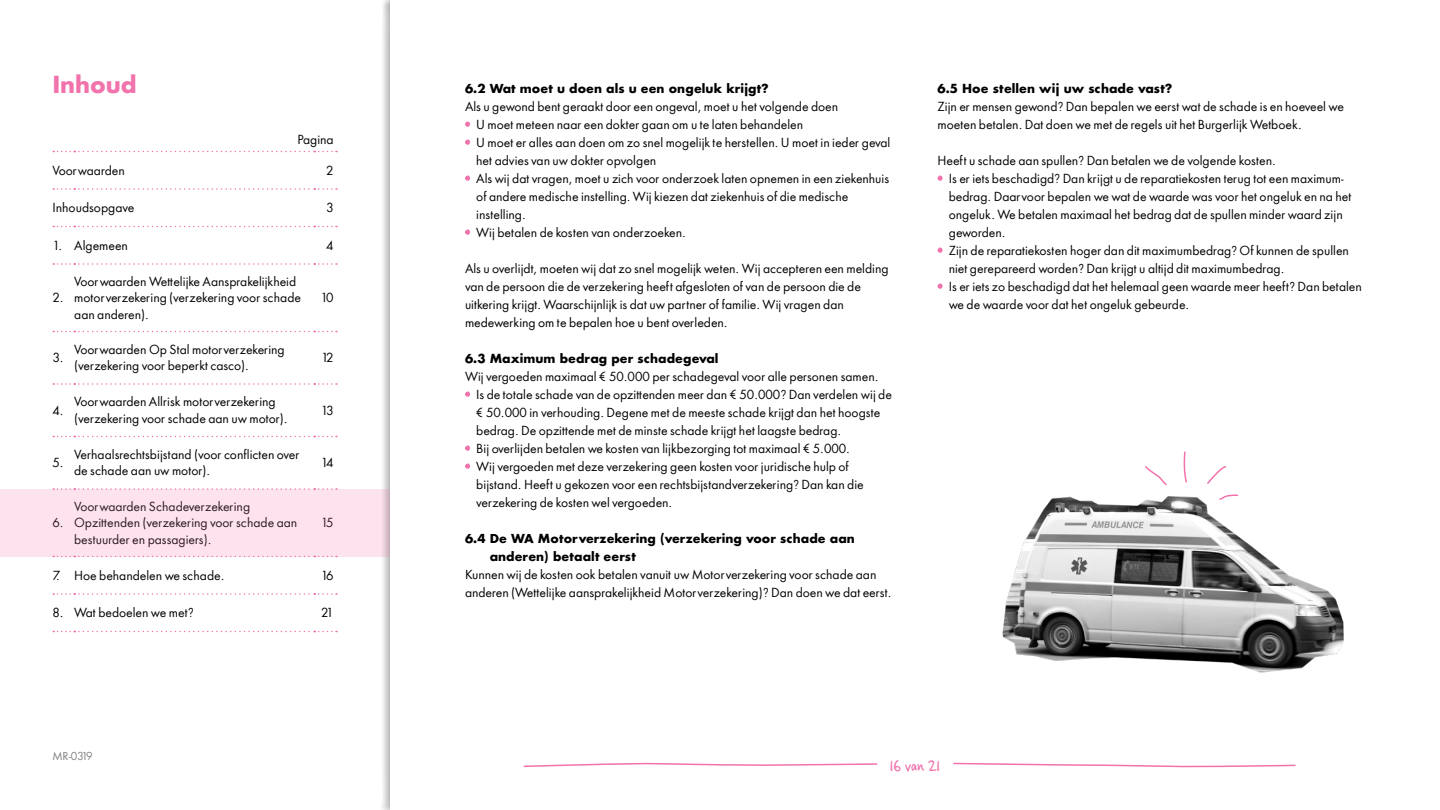
<style>
.page{position:relative;width:1440px;height:810px;background:#fff}
.page>*{position:absolute;margin:0;border:0;box-sizing:border-box;transform-origin:0 0}
.t1{font:700 22.5px "In Shared Sans";letter-spacing:-.01em;color:#f173ac}
.t2{font:16.5px "Casino Hand";letter-spacing:-.015em;color:#f173ac}
.t3{font:12px/18px "In Shared Sans";color:#000}
.t4{font:700 12px/18px "In Shared Sans";color:#000}
.t5{font:10.5px "In Shared Sans";letter-spacing:-.095em;color:#808080}
</style>
<div class="page">
<svg style="left:523px;top:763px;width:355px;height:5px"></svg>
<svg style="left:953px;top:762px;width:343px;height:5px"></svg>
<svg style="left:53px;top:151px;width:284px;height:1px"></svg>
<svg style="left:53px;top:188px;width:284px;height:2px"></svg>
<svg style="left:53px;top:226px;width:284px;height:1px"></svg>
<svg style="left:53px;top:263px;width:284px;height:2px"></svg>
<svg style="left:53px;top:331px;width:284px;height:1px"></svg>
<svg style="left:53px;top:383px;width:284px;height:2px"></svg>
<svg style="left:53px;top:436px;width:284px;height:1px"></svg>
<svg style="left:53px;top:488px;width:284px;height:1px"></svg>
<svg style="left:53px;top:556px;width:284px;height:1px"></svg>
<svg style="left:53px;top:593px;width:284px;height:2px"></svg>
<svg style="left:53px;top:631px;width:284px;height:1px"></svg>
<svg style="left:465px;top:121px;width:5px;height:6px"></svg>
<svg style="left:465px;top:139px;width:5px;height:6px"></svg>
<svg style="left:465px;top:175px;width:5px;height:6px"></svg>
<svg style="left:465px;top:229px;width:5px;height:6px"></svg>
<svg style="left:465px;top:391px;width:5px;height:6px"></svg>
<svg style="left:465px;top:446px;width:5px;height:5px"></svg>
<svg style="left:465px;top:464px;width:5px;height:5px"></svg>
<svg style="left:938px;top:175px;width:5px;height:6px"></svg>
<svg style="left:938px;top:247px;width:5px;height:6px"></svg>
<svg style="left:938px;top:283px;width:5px;height:6px"></svg>
<img style="left:1002px;top:496px;width:342px;height:177px">
<svg style="left:1145px;top:466px;width:22px;height:19px"></svg>
<svg style="left:1183px;top:451px;width:4px;height:32px"></svg>
<svg style="left:1207px;top:466px;width:20px;height:18px"></svg>
<svg style="left:1218px;top:494px;width:21px;height:7px"></svg>
<div style="left:0;top:489px;width:389px;height:67px;background:#fce3ee"></div>
<h1 class="t1" style="left:52px;top:69px;width:86px">Inhoud</h1>
<p class="t4" style="left:465px;top:79px;width:305px">6.2 Wat moet u doen als u een ongeluk krijgt?</p>
<p class="t3" style="left:476px;top:98px;width:416px;text-indent:-11px">Als u gewond bent geraakt door een ongeval, moet u het volgende doen<br>U moet meteen naar een dokter gaan om u te laten behandelen<br>U moet er alles aan doen om zo snel mogelijk te herstellen. U moet in ieder geval het advies van uw dokter opvolgen<br>Als wij dat vragen, moet u zich voor onderzoek laten opnemen in een ziekenhuis of andere medische instelling. Wij kiezen dat ziekenhuis of die medische instelling.<br>Wij betalen de kosten van onderzoeken.</p>
<p class="t3" style="left:465px;top:260px;width:425px">Als u overlijdt, moeten wij dat zo snel mogelijk weten. Wij accepteren een melding van de persoon die de verzekering heeft afgesloten of van de persoon die de uitkering krijgt. Waarschijnlijk is dat uw partner of familie. Wij vragen dan medewerking om te bepalen hoe u bent overleden.</p>
<p class="t4" style="left:465px;top:349px;width:255px">6.3 Maximum bedrag per schadegeval</p>
<p class="t3" style="left:476px;top:368px;width:417px;text-indent:-11px">Wij vergoeden maximaal € 50.000 per schadegeval voor alle personen samen.<br>Is de totale schade van de opzittenden meer dan € 50.000? Dan verdelen wij de € 50.000 in verhouding. Degene met de meeste schade krijgt dan het hoogste bedrag. De opzittende met de minste schade krijgt het laagste bedrag.<br>Bij overlijden betalen we kosten van lijkbezorging tot maximaal € 5.000.<br>Wij vergoeden met deze verzekering geen kosten voor juridische hulp of bijstand. Heeft u gekozen voor een rechtsbijstandverzekering? Dan kan die verzekering de kosten wel vergoeden.</p>
<p class="t4" style="left:490px;top:529px;width:367px;text-indent:-25px">6.4 De WA Motorverzekering (verzekering voor schade aan anderen) betaalt eerst</p>
<p class="t3" style="left:465px;top:566px;width:428px">Kunnen wij de kosten ook betalen vanuit uw Motorverzekering voor schade aan anderen (Wettelijke aansprakelijkheid Motorverzekering)? Dan doen we dat eerst.</p>
<p class="t3" style="left:298px;top:130px;width:38px">Pagina</p>
<p class="t3" style="left:52px;top:161px;width:74px">Voorwaarden</p>
<p class="t3" style="left:326px;top:161px;width:9px">2</p>
<p class="t3" style="left:52px;top:199px;width:84px">Inhoudsopgave</p>
<p class="t3" style="left:326px;top:199px;width:9px">3</p>
<p class="t3" style="left:52px;top:236px;width:77px">1. Algemeen</p>
<p class="t3" style="left:326px;top:236px;width:9px">4</p>
<p class="t3" style="left:74px;top:273px;width:228px;line-height:16.5px">Voorwaarden Wettelijke Aansprakelijkheid motorverzekering (verzekering voor schade aan anderen).</p>
<p class="t3" style="left:52px;top:289px;width:13px">2.</p>
<p class="t3" style="left:320px;top:289px;width:15px">10</p>
<p class="t3" style="left:52px;top:349px;width:13px">3.</p>
<p class="t3" style="left:74px;top:341px;width:212px;line-height:16.5px">Voorwaarden Op Stal motorverzekering (verzekering voor beperkt casco).</p>
<p class="t3" style="left:321px;top:349px;width:14px">12</p>
<p class="t3" style="left:52px;top:401px;width:13px">4.</p>
<p class="t3" style="left:74px;top:394px;width:215px;line-height:16.5px">Voorwaarden Allrisk motorverzekering (verzekering voor schade aan uw motor).</p>
<p class="t3" style="left:321px;top:401px;width:14px">13</p>
<p class="t3" style="left:52px;top:454px;width:13px">5.</p>
<p class="t3" style="left:74px;top:446px;width:227px;line-height:16.5px">Verhaalsrechtsbijstand (voor conflicten over de schade aan uw motor).</p>
<p class="t3" style="left:321px;top:454px;width:14px">14</p>
<p class="t3" style="left:74px;top:498px;width:225px;line-height:16.5px">Voorwaarden Schadeverzekering<br>Opzittenden (verzekering voor schade aan bestuurder en passagiers).</p>
<p class="t3" style="left:52px;top:514px;width:13px">6.</p>
<p class="t3" style="left:321px;top:514px;width:14px">15</p>
<p class="t3" style="left:52px;top:566px;width:173px">7. Hoe behandelen we schade.</p>
<p class="t3" style="left:321px;top:566px;width:14px">16</p>
<p class="t3" style="left:52px;top:604px;width:143px">8. Wat bedoelen we met?</p>
<p class="t3" style="left:321px;top:604px;width:14px">21</p>
<p class="t4" style="left:938px;top:79px;width:236px">6.5 Hoe stellen wij uw schade vast?</p>
<p class="t3" style="left:938px;top:98px;width:408px">Zijn er mensen gewond? Dan bepalen we eerst wat de schade is en hoeveel we moeten betalen. Dat doen we met de regels uit het Burgerlijk Wetboek.</p>
<p class="t3" style="left:949px;top:152px;width:415px;text-indent:-11px">Heeft u schade aan spullen? Dan betalen we de volgende kosten.<br>Is er iets beschadigd? Dan krijgt u de reparatiekosten terug tot een maximum&shy;bedrag. Daarvoor bepalen we wat de waarde was voor het ongeluk en na het ongeluk. We betalen maximaal het bedrag dat de spullen minder waard zijn geworden.<br>Zijn de reparatiekosten hoger dan dit maximumbedrag? Of kunnen de spullen niet gerepareerd worden? Dan krijgt u altijd dit maximumbedrag.<br>Is er iets zo beschadigd dat het helemaal geen waarde meer heeft? Dan betalen we de waarde voor dat het ongeluk gebeurde.</p>
<p class="t5" style="left:52px;top:749px;width:42px">MR-0319</p>
<h2 class="t2" style="left:889px;top:756px;width:53px">16 van 21</h2>
</div>
